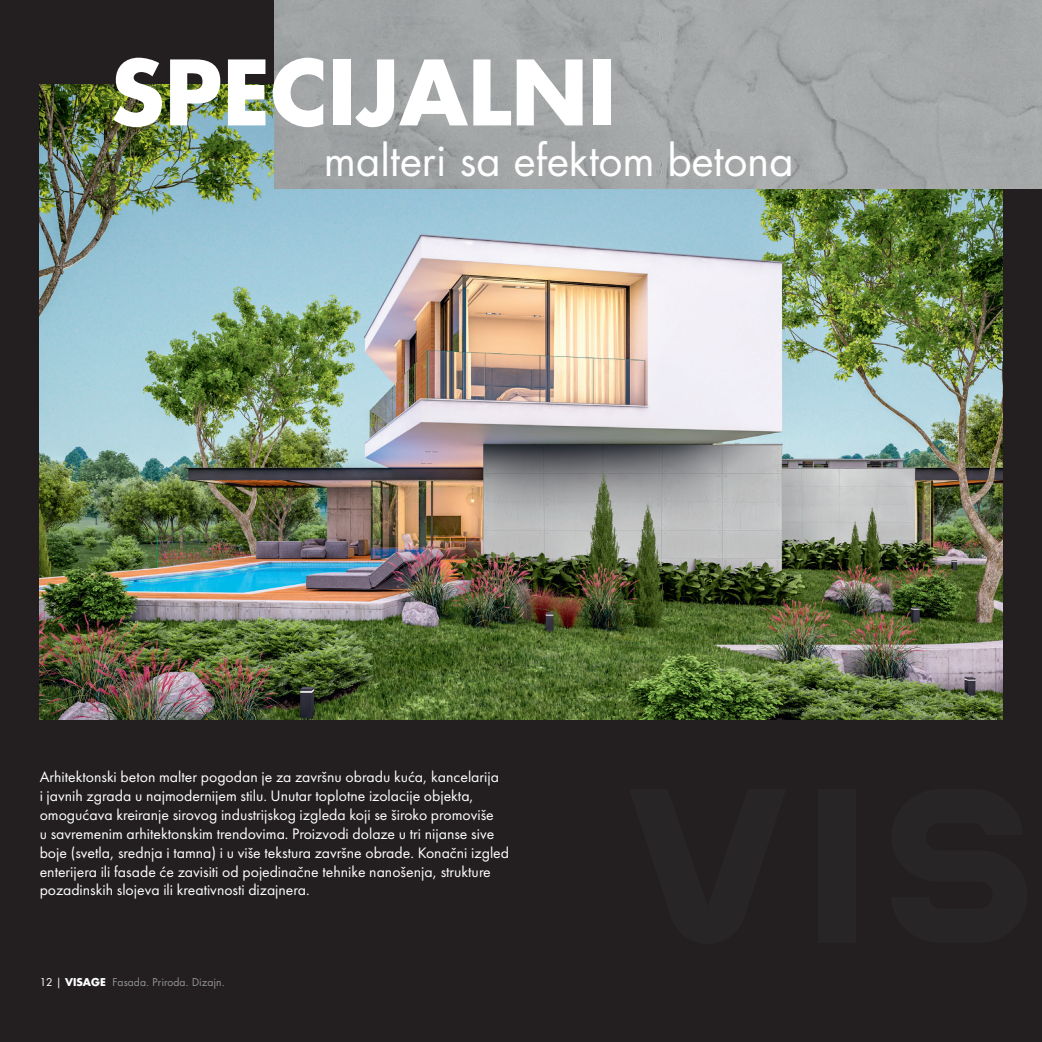
<style>
.page{position:relative;width:1042px;height:1042px;background:#231f20}
.page>*{position:absolute;margin:0;border:0;box-sizing:border-box;transform-origin:0 0}
.t1{font:700 87.5px "Futura Std";color:#fff}
.t2{font:42px "Futura Std";color:#fff}
.t3{font:15.75px/18.9px "Futura PT";color:#fff}
.t4{font:10.5px "Futura Std";color:#939598}
.s1{color:#fff}
.s2{font-weight:700;color:#fff}
</style>
<div class="page">
<img style="left:40px;top:84px;width:962px;height:635px">
<img style="left:274px;top:0;width:767px;height:189px">
<div style="left:819px;top:789px;width:37px;height:154px;background:#282526"></div>
<h1 class="t1" style="left:111px;top:29px;width:507px">SPECIJALNI</h1>
<h2 class="t2" style="left:324px;top:134px;width:471px">malteri sa efektom betona</h2>
<p class="t3" style="left:40px;top:767px;width:471px">Arhitektonski beton malter pogodan je za završnu obradu kuća, kancelarija<br>i javnih zgrada u najmodernijem stilu. Unutar toplotne izolacije objekta, omogućava kreiranje sirovog industrijskog izgleda koji se široko promoviše<br>u savremenim arhitektonskim trendovima. Proizvodi dolaze u tri nijanse sive boje (svetla, srednja i tamna) i u više tekstura završne obrade. Konačni izgled enterijera ili fasade će zavisiti od pojedinačne tehnike nanošenja, strukture pozadinskih slojeva ili kreativnosti dizajnera.</p>
<p class="t4" style="left:40px;top:975px;width:187px"><span class="s1">12 |</span> <span class="s2">VISAGE</span> Fasada. Priroda. Dizajn.</p>
</div>
